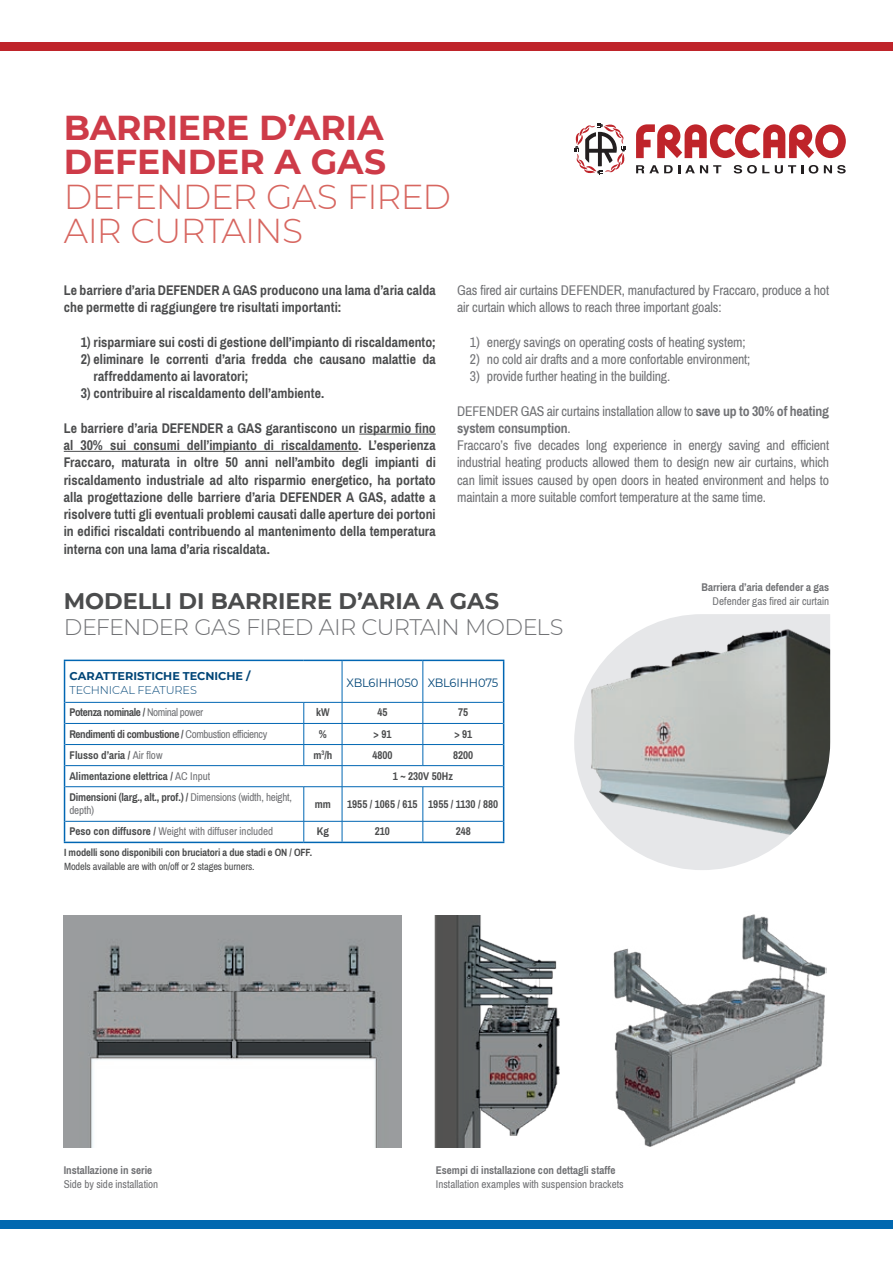
<style>
.page{position:relative;width:893px;height:1263px;background:#fff}
.page>*{position:absolute;margin:0;border:0;box-sizing:border-box;transform-origin:0 0}
.t1{font:300 34.5px/34.5px "Montserrat";letter-spacing:-.025em;color:#d76660}
.t2{font:700 34.5px/34.5px "Montserrat";letter-spacing:-.005em;color:#ce3b48}
.t3{font:300 22.5px "Montserrat";letter-spacing:-.035em;color:#717275}
.t4{font:700 22.5px "Montserrat";color:#4b4c4d}
.t5{font:700 15px/17.2px "Pragati Narrow";letter-spacing:.005em;color:#4b4c4d}
.t6{font:15px/17.2px "Pragati Narrow";letter-spacing:-.01em;color:#717275}
.t7{font:12px/13.5px "Pragati Narrow";color:#717275}
.t8{font:700 12px "Pragati Narrow";color:#4b4c4d}
.t9{font:700 12px "Pragati Narrow";color:#717275}
.t10{font:700 12px "Pragati Narrow";letter-spacing:-.03em;color:#4b4c4d}
.t11{font:12px "Montserrat";letter-spacing:-.01em;color:#004577;scale:.95 1}
.t12{font:700 11.25px "Pragati Narrow";letter-spacing:-.01em;color:#4b4c4d}
.t13{font:11.25px "Pragati Narrow";letter-spacing:-.01em;color:#4b4c4d}
.t14{font:700 11.25px "Montserrat";color:#004577}
.t15{font:300 11.25px "Montserrat";letter-spacing:-.01em;color:#004577}
.s1{font-weight:700}
.s2{font-weight:400;color:#717275}
.s3{font-weight:700;color:#4b4c4d}
</style>
<div class="page">
<img style="left:613px;top:914px;width:213px;height:233px">
<img style="left:64px;top:915px;width:338px;height:233px">
<img style="left:434px;top:915px;width:126px;height:233px">
<img style="left:574px;top:614px;width:256px;height:256px">
<div style="left:0;top:43px;width:893px;height:8px;background:#bf242a"></div>
<div style="left:0;top:1220px;width:893px;height:9px;background:#0168b0"></div>
<svg style="left:636px;top:124px;width:210px;height:34px"></svg>
<svg style="left:574px;top:123px;width:52px;height:51px"></svg>
<svg style="left:636px;top:165px;width:85px;height:8px"></svg>
<svg style="left:734px;top:165px;width:35px;height:9px"></svg>
<svg style="left:775px;top:165px;width:28px;height:9px"></svg>
<svg style="left:809px;top:165px;width:9px;height:9px"></svg>
<svg style="left:824px;top:165px;width:22px;height:9px"></svg>
<hr style="left:359px;top:434px;width:77px;height:1px;background:#4b4c4d">
<hr style="left:64px;top:451px;width:294px;height:1px;background:#4b4c4d">
<hr style="left:342px;top:661px;width:1px;height:41px;background:#0166b3">
<hr style="left:423px;top:661px;width:1px;height:41px;background:#0166b3">
<hr style="left:65px;top:702px;width:239px;height:1px;background:#0166b3">
<hr style="left:304px;top:702px;width:38px;height:1px;background:#0166b3">
<hr style="left:342px;top:702px;width:81px;height:1px;background:#0166b3">
<hr style="left:423px;top:702px;width:80px;height:1px;background:#0166b3">
<hr style="left:65px;top:723px;width:239px;height:1px;background:#0166b3">
<hr style="left:304px;top:723px;width:38px;height:1px;background:#0166b3">
<hr style="left:342px;top:723px;width:81px;height:1px;background:#0166b3">
<hr style="left:423px;top:723px;width:80px;height:1px;background:#0166b3">
<hr style="left:342px;top:744px;width:81px;height:1px;background:#0166b3">
<svg style="left:423px;top:702px;width:1px;height:63px"></svg>
<hr style="left:65px;top:744px;width:239px;height:1px;background:#0166b3">
<hr style="left:304px;top:744px;width:38px;height:1px;background:#0166b3">
<svg style="left:304px;top:702px;width:1px;height:63px"></svg>
<hr style="left:423px;top:744px;width:80px;height:1px;background:#0166b3">
<hr style="left:65px;top:765px;width:239px;height:1px;background:#0166b3">
<hr style="left:304px;top:765px;width:38px;height:1px;background:#0166b3">
<hr style="left:342px;top:765px;width:81px;height:1px;background:#0166b3">
<svg style="left:342px;top:702px;width:1px;height:84px"></svg>
<hr style="left:423px;top:765px;width:80px;height:1px;background:#0166b3">
<hr style="left:65px;top:786px;width:239px;height:1px;background:#0166b3">
<hr style="left:304px;top:786px;width:38px;height:1px;background:#0166b3">
<hr style="left:304px;top:787px;width:1px;height:34px;background:#0166b3">
<hr style="left:342px;top:786px;width:81px;height:1px;background:#0166b3">
<hr style="left:342px;top:787px;width:1px;height:34px;background:#0166b3">
<hr style="left:423px;top:786px;width:80px;height:1px;background:#0166b3">
<hr style="left:423px;top:787px;width:1px;height:34px;background:#0166b3">
<hr style="left:65px;top:821px;width:239px;height:1px;background:#0166b3">
<hr style="left:304px;top:821px;width:38px;height:1px;background:#0166b3">
<svg style="left:304px;top:821px;width:1px;height:21px"></svg>
<hr style="left:342px;top:821px;width:81px;height:1px;background:#0166b3">
<svg style="left:342px;top:821px;width:1px;height:21px"></svg>
<hr style="left:423px;top:821px;width:80px;height:1px;background:#0166b3">
<svg style="left:423px;top:821px;width:1px;height:21px"></svg>
<hr style="left:64px;top:660px;width:240px;height:1px;background:#0166b3">
<hr style="left:64px;top:661px;width:1px;height:41px;background:#0166b3">
<hr style="left:304px;top:660px;width:38px;height:1px;background:#0166b3">
<hr style="left:342px;top:660px;width:81px;height:1px;background:#0166b3">
<hr style="left:423px;top:660px;width:81px;height:1px;background:#0166b3">
<hr style="left:503px;top:661px;width:1px;height:41px;background:#0166b3">
<svg style="left:503px;top:702px;width:1px;height:85px"></svg>
<svg style="left:64px;top:702px;width:1px;height:85px"></svg>
<hr style="left:64px;top:787px;width:1px;height:34px;background:#0166b3">
<hr style="left:503px;top:787px;width:1px;height:34px;background:#0166b3">
<svg style="left:64px;top:821px;width:1px;height:21px"></svg>
<svg style="left:503px;top:821px;width:1px;height:21px"></svg>
<hr style="left:64px;top:842px;width:240px;height:1px;background:#0166b3">
<hr style="left:304px;top:842px;width:38px;height:1px;background:#0166b3">
<hr style="left:342px;top:842px;width:81px;height:1px;background:#0166b3">
<hr style="left:423px;top:842px;width:81px;height:1px;background:#0166b3">
<h1 class="t2" style="left:64px;top:108px;width:324px">BARRIERE D’ARIA<br>DEFENDER A GAS</h1>
<h1 class="t1" style="left:64px;top:178px;width:389px">DEFENDER GAS FIRED<br>AIR CURTAINS</h1>
<p class="t5" style="left:64px;top:281px;width:373px">Le barriere d’aria DEFENDER A GAS producono una lama d’aria calda che permette di raggiungere tre risultati importanti:</p>
<p class="t5" style="left:81px;top:333px;width:357px">1) risparmiare sui costi di gestione dell’impianto di riscaldamento;</p>
<p class="t5" style="left:94px;top:350px;width:344px;text-indent:-13px">2) eliminare le correnti d’aria fredda che causano malattie da raffreddamento ai lavoratori;</p>
<p class="t5" style="left:81px;top:385px;width:245px">3) contribuire al riscaldamento dell’ambiente.</p>
<p class="t5" style="left:64px;top:419px;width:374px;text-align:justify">Le barriere d’aria DEFENDER a GAS garantiscono un risparmio fino al 30% sui consumi dell’impianto di riscaldamento. L’esperienza Fraccaro, maturata in oltre 50 anni nell’ambito degli impianti di riscaldamento industriale ad alto risparmio energetico, ha portato alla progettazione delle barriere d’aria DEFENDER A GAS, adatte a risolvere tutti gli eventuali problemi causati dalle aperture dei portoni in edifici riscaldati contribuendo al mantenimento della temperatura interna con una lama d’aria riscaldata.</p>
<p class="t6" style="left:457px;top:281px;width:374px">Gas fired air curtains DEFENDER, manufactured by Fraccaro, produce a hot air curtain which allows to reach three important goals:</p>
<p class="t6" style="left:470px;top:333px;width:277px">1) energy savings on operating costs of heating system;</p>
<p class="t6" style="left:470px;top:350px;width:282px">2) no cold air drafts and a more confortable environment;</p>
<p class="t6" style="left:470px;top:367px;width:202px">3) provide further heating in the building.</p>
<p class="t6" style="left:457px;top:402px;width:374px">DEFENDER GAS air curtains installation allow to <span class="s1">save up to 30% of heating system consumption</span>.<br>Fraccaro’s five decades long experience in energy saving and efficient industrial heating products allowed them to design new air curtains, which can limit issues caused by open doors in heated environment and helps to maintain a more suitable comfort temperature at the same time.</p>
<p class="t9" style="left:701px;top:580px;width:129px">Barriera d’aria defender a gas</p>
<h2 class="t4" style="left:64px;top:585px;width:437px">MODELLI DI BARRIERE D’ARIA A GAS</h2>
<p class="t7" style="left:713px;top:594px;width:118px">Defender gas fired air curtain</p>
<h2 class="t3" style="left:64px;top:612px;width:501px">DEFENDER GAS FIRED AIR CURTAIN MODELS</h2>
<p class="t14" style="left:69px;top:667px;width:182px">CARATTERISTICHE TECNICHE /</p>
<p class="t15" style="left:69px;top:682px;width:129px">TECHNICAL FEATURES</p>
<p class="t11" style="left:347px;top:675px;width:161px">XBL6IHH050 XBL6IHH075</p>
<p class="t10" style="left:69px;top:705px;width:135px">Potenza nominale / <span class="s2">Nominal power</span></p>
<p class="t8" style="left:316px;top:705px;width:15px">kW</p>
<p class="t8" style="left:377px;top:705px;width:12px">45</p>
<p class="t8" style="left:458px;top:705px;width:12px">75</p>
<p class="t10" style="left:69px;top:726px;width:199px">Rendimenti di combustione / <span class="s2">Combustion efficiency</span></p>
<p class="t8" style="left:319px;top:726px;width:10px">%</p>
<p class="t8" style="left:374px;top:726px;width:19px">&gt; 91</p>
<p class="t8" style="left:454px;top:726px;width:19px">&gt; 91</p>
<p class="t8" style="left:69px;top:747px;width:95px">Flusso d’aria / <span class="s2">Air flow</span></p>
<p class="t8" style="left:313px;top:747px;width:20px">m<sup>3</sup>/h</p>
<p class="t8" style="left:372px;top:747px;width:22px">4800</p>
<p class="t8" style="left:453px;top:747px;width:22px">8200</p>
<p class="t8" style="left:69px;top:768px;width:142px">Alimentazione elettrica / <span class="s2">AC Input</span></p>
<p class="t8" style="left:393px;top:768px;width:62px">1 ~ 230V 50Hz</p>
<p class="t7" style="left:69px;top:790px;width:224px"><span class="s3">Dimensioni (larg., alt., prof.) /</span> Dimensions (width, height, depth)</p>
<p class="t8" style="left:315px;top:796px;width:18px">mm</p>
<p class="t8" style="left:347px;top:796px;width:152px">1955 / 1065 / 615 1955 / 1130 / 880</p>
<p class="t7" style="left:69px;top:824px;width:205px"><span class="s3">Peso con diffusore /</span> Weight with diffuser included</p>
<p class="t8" style="left:317px;top:824px;width:14px">Kg</p>
<p class="t8" style="left:375px;top:824px;width:17px">210</p>
<p class="t8" style="left:456px;top:824px;width:17px">248</p>
<p class="t12" style="left:64px;top:846px;width:249px">I modelli sono disponibili con bruciatori a due stadi e ON / OFF.</p>
<p class="t13" style="left:64px;top:859px;width:192px">Models available are with on/off or 2 stages burners.</p>
<p class="t9" style="left:64px;top:1163px;width:90px">Installazione in serie</p>
<p class="t7" style="left:64px;top:1177px;width:96px">Side by side installation</p>
<p class="t9" style="left:436px;top:1163px;width:181px">Esempi di installazione con dettagli staffe</p>
<p class="t7" style="left:436px;top:1177px;width:189px">Installation examples with suspension brackets</p>
</div>
